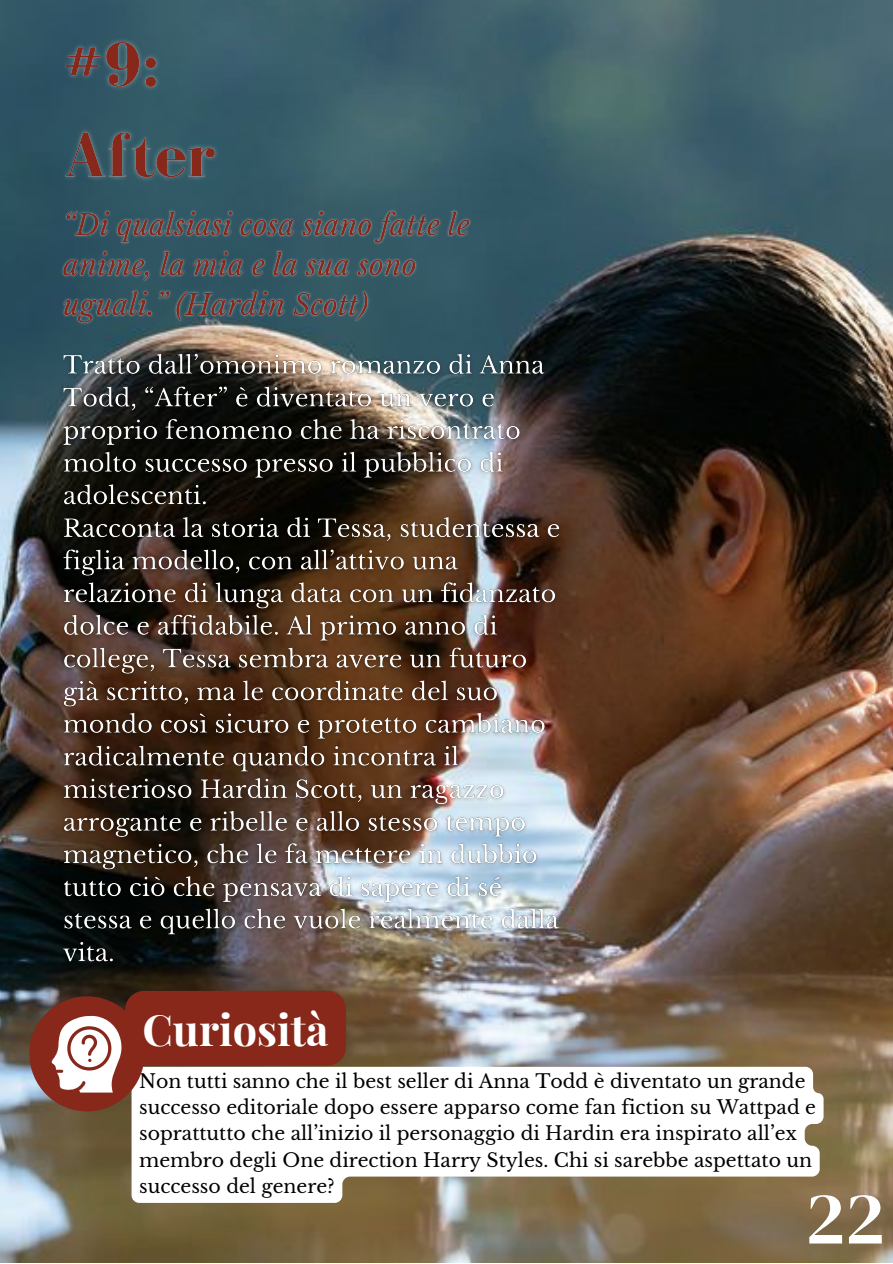
<style>
.page{position:relative;width:893px;height:1264px;background:#fff}
.page>*{position:absolute;margin:0;border:0;box-sizing:border-box;transform-origin:0 0}
.t1{font:74.55px "DM Serif Display";color:#fff}
.t2{font:700 43.2px "Playfair Display";color:#fff}
.t3{font:18.9px/26.2px "Libre Baskerville";color:#000}
</style>
<div class="page">
<img style="left:0;top:0;width:892px;height:1262px">
<img style="left:55px;top:23px;width:169px;height:175px">
<img style="left:57px;top:202px;width:419px;height:126px">
<img style="left:56px;top:343px;width:511px;height:632px">
<svg style="left:131px;top:1066px;width:692px;height:136px"></svg>
<div style="left:29px;top:996px;width:115px;height:115px;background:#87281a;border-radius:50%"></div>
<svg style="left:51px;top:990px;width:295px;height:102px"></svg>
<h2 class="t2" style="left:142px;top:999px;width:187px">Curiosità</h2>
<p class="t3" style="left:139px;top:1068px;width:678px">Non tutti sanno che il best seller di Anna Todd è diventato un grande successo editoriale dopo essere apparso come fan fiction su Wattpad e soprattutto che all’inizio il personaggio di Hardin era inspirato all’ex membro degli One direction Harry Styles. Chi si sarebbe aspettato un successo del genere?</p>
<h1 class="t1" style="left:805px;top:1166px;width:81px">22</h1>
</div>
